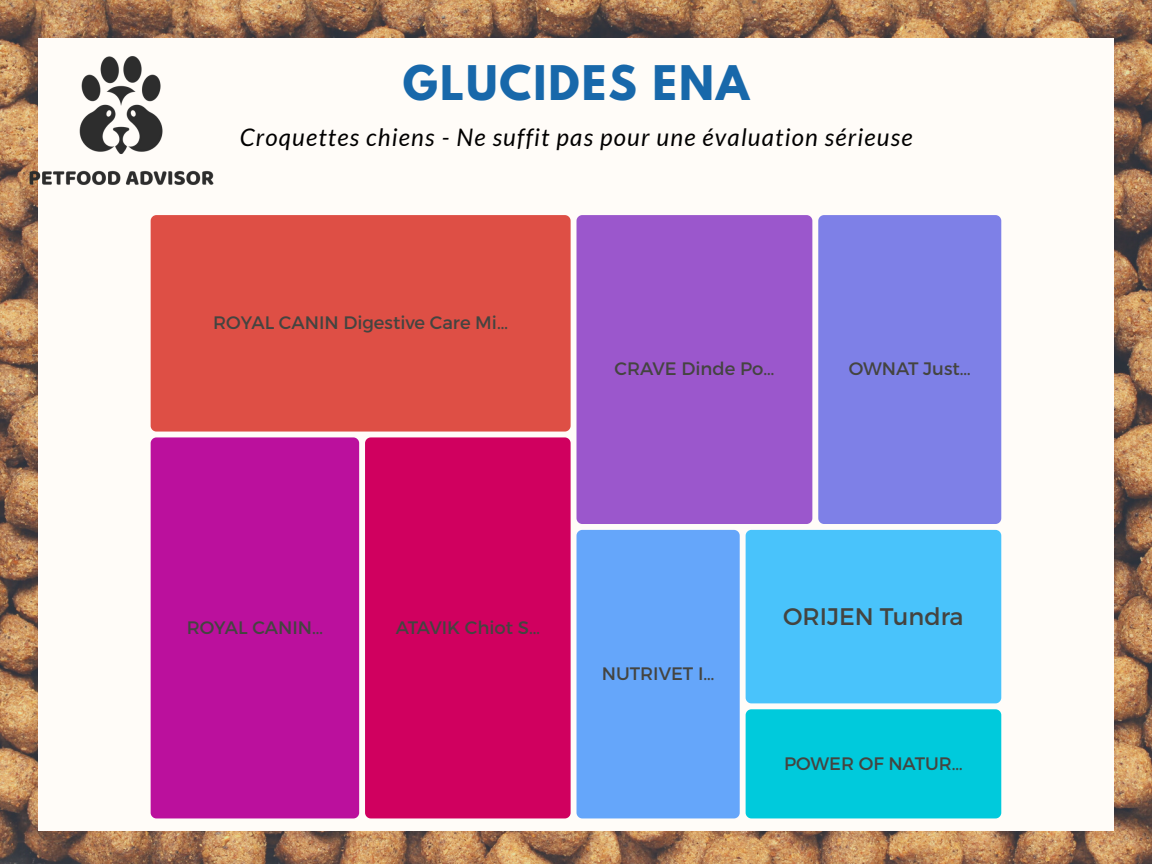
<style>
.page{position:relative;width:1152px;height:864px;background:#fff}
.page>*{position:absolute;margin:0;border:0;box-sizing:border-box;transform-origin:0 0}
.t1{font:700 42.3px "League Spartan";letter-spacing:.05em;color:#1868aa}
.t2{font:italic 24.15px "Lato";letter-spacing:.05em;color:#000}
.t3{font:24px "Montserrat";color:#444440}
.t4{font:18px "Montserrat";color:#444440}
</style>
<div class="page">
<img style="left:0;top:0;width:1152px;height:864px">
<div style="left:38px;top:38px;width:1076px;height:792px;background:#fffcf8"></div>
<div style="left:151px;top:215px;width:420px;height:217px;background:#de4f45"></div>
<div style="left:151px;top:437px;width:208px;height:381px;background:#bb109d"></div>
<div style="left:365px;top:437px;width:206px;height:381px;background:#d0005f"></div>
<div style="left:577px;top:215px;width:235px;height:309px;background:#9b57cc"></div>
<div style="left:818px;top:215px;width:183px;height:309px;background:#7e80e7"></div>
<div style="left:577px;top:530px;width:163px;height:288px;background:#65a6fa"></div>
<div style="left:746px;top:530px;width:255px;height:173px;background:#49c3fb"></div>
<div style="left:746px;top:709px;width:255px;height:109px;background:#00cadc"></div>
<img style="left:0;top:0;width:317px;height:242px">
<p class="t1" style="left:403px;top:62px;width:348px">GLUCIDES ENA</p>
<p class="t2" style="left:240px;top:122px;width:674px">Croquettes chiens - Ne suffit pas pour une évaluation sérieuse</p>
<p class="t4" style="left:213px;top:311px;width:296px">ROYAL CANIN Digestive Care Mi…</p>
<p class="t4" style="left:615px;top:357px;width:161px">CRAVE Dinde Po…</p>
<p class="t4" style="left:849px;top:357px;width:124px">OWNAT Just…</p>
<p class="t4" style="left:187px;top:616px;width:138px">ROYAL CANIN…</p>
<p class="t4" style="left:396px;top:616px;width:146px">ATAVIK Chiot S…</p>
<p class="t4" style="left:602px;top:662px;width:114px">NUTRIVET I…</p>
<p class="t3" style="left:783px;top:601px;width:182px">ORIJEN Tundra</p>
<p class="t4" style="left:784px;top:752px;width:180px">POWER OF NATUR…</p>
</div>
